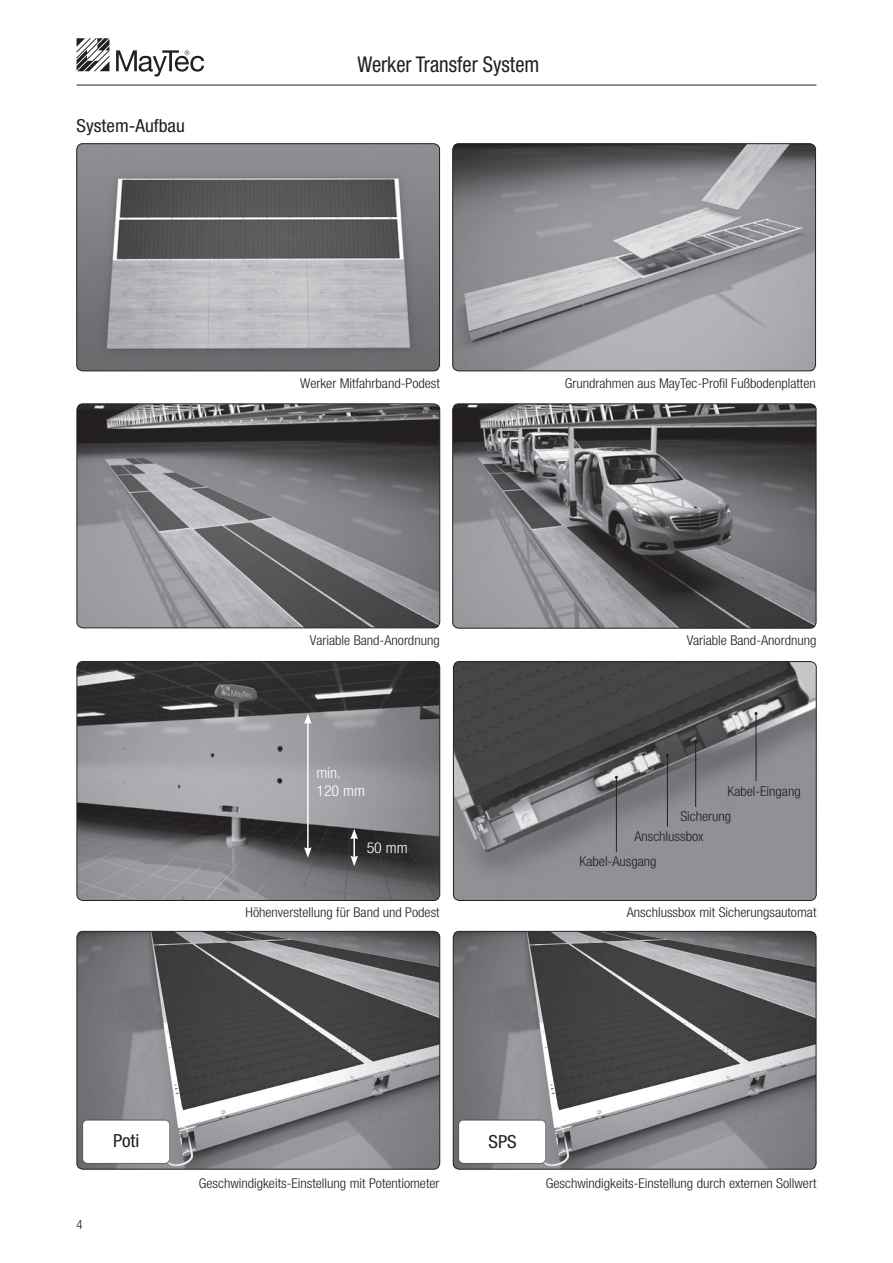
<style>
.page{position:relative;width:893px;height:1263px;background:#fff}
.page>*{position:absolute;margin:0;border:0;box-sizing:border-box;transform-origin:0 0}
.t1{font:condensed 21.75px "Helvetica Neue LT Std";color:#231f20;scale:.95 1}
.t2{font:condensed 18px "Helvetica Neue LT Std";color:#231f20;scale:1.06 1}
.t3{font:300 condensed 15px/18px "Helvetica Neue LT Std";color:#fff;scale:1.06 1}
.t4{font:300 condensed 13.5px/20.5px "Helvetica Neue LT Std";color:#231f20;scale:1.06 1}
.t5{font:300 condensed 12.75px "Helvetica Neue LT Std";color:#231f20}
</style>
<div class="page">
<svg style="left:77px;top:38px;width:32px;height:33px"></svg>
<svg style="left:116px;top:50px;width:88px;height:27px"></svg>
<hr style="left:77px;top:85px;width:739px;height:1px;background:#231f20">
<img style="left:453px;top:931px;width:363px;height:238px">
<div style="left:453px;top:931px;width:363px;height:238px;border:1px solid #231f20;border-radius:6px"></div>
<img style="left:453px;top:145px;width:362px;height:226px">
<div style="left:452px;top:143px;width:364px;height:228px;border:1px solid #231f20;border-radius:6px"></div>
<img style="left:77px;top:144px;width:363px;height:227px">
<div style="left:77px;top:143px;width:363px;height:228px;border:1px solid #231f20;border-radius:6px"></div>
<img style="left:77px;top:404px;width:363px;height:224px">
<div style="left:77px;top:404px;width:363px;height:224px;border:1px solid #231f20;border-radius:6px"></div>
<img style="left:453px;top:404px;width:363px;height:224px">
<div style="left:452px;top:404px;width:364px;height:224px;border:1px solid #231f20;border-radius:6px"></div>
<img style="left:77px;top:931px;width:363px;height:238px">
<div style="left:77px;top:931px;width:363px;height:238px;border:1px solid #231f20;border-radius:6px"></div>
<img style="left:77px;top:661px;width:363px;height:239px">
<div style="left:77px;top:661px;width:363px;height:240px;border:1px solid #231f20;border-radius:6px"></div>
<img style="left:453px;top:661px;width:363px;height:239px">
<div style="left:453px;top:661px;width:363px;height:240px;border:1px solid #231f20;border-radius:6px"></div>
<hr style="left:307px;top:722px;width:2px;height:127px;background:#fff">
<svg style="left:304px;top:713px;width:8px;height:11px"></svg>
<svg style="left:304px;top:847px;width:8px;height:11px"></svg>
<hr style="left:353px;top:837px;width:2px;height:21px;background:#fff">
<svg style="left:350px;top:829px;width:8px;height:10px"></svg>
<svg style="left:350px;top:856px;width:8px;height:10px"></svg>
<hr style="left:756px;top:713px;width:1px;height:68px;background:#231f20">
<hr style="left:695px;top:742px;width:1px;height:65px;background:#231f20">
<hr style="left:667px;top:755px;width:1px;height:72px;background:#231f20">
<hr style="left:616px;top:777px;width:1px;height:75px;background:#231f20">
<h2 class="t2" style="left:77px;top:115px;width:104px">System-Aufbau</h2>
<h1 class="t1" style="left:357px;top:52px;width:193px">Werker Transfer System</h1>
<p class="t4" style="left:300px;top:373px;width:133px">Werker Mitfahrband-Podest</p>
<p class="t4" style="left:565px;top:373px;width:238px">Grundrahmen aus MayTec-Profil Fußbodenplatten</p>
<p class="t4" style="left:310px;top:630px;width:124px">Variable Band-Anordnung</p>
<p class="t4" style="left:687px;top:630px;width:124px">Variable Band-Anordnung</p>
<p class="t3" style="left:316px;top:763px;width:47px">min.<br>120 mm</p>
<p class="t3" style="left:367px;top:839px;width:40px">50 mm</p>
<p class="t4" style="left:246px;top:902px;width:185px">Höhenverstellung für Band und Podest</p>
<p class="t4" style="left:727px;top:780px;width:71px">Kabel-Eingang</p>
<p class="t4" style="left:634px;top:806px;width:93px;text-indent:46px">Sicherung<br>Anschlussbox</p>
<p class="t4" style="left:580px;top:851px;width:74px">Kabel-Ausgang</p>
<p class="t4" style="left:627px;top:902px;width:180px">Anschlussbox mit Sicherungsautomat</p>
<p class="t5" style="left:77px;top:1217px;width:8px">4</p>
<h2 class="t2" style="left:113px;top:1130px;width:26px">Poti</h2>
<h2 class="t2" style="left:489px;top:1131px;width:28px">SPS</h2>
<p class="t4" style="left:199px;top:1172px;width:229px">Geschwindigkeits-Einstellung mit Potentiometer</p>
<p class="t4" style="left:546px;top:1172px;width:257px">Geschwindigkeits-Einstellung durch externen Sollwert</p>
</div>
